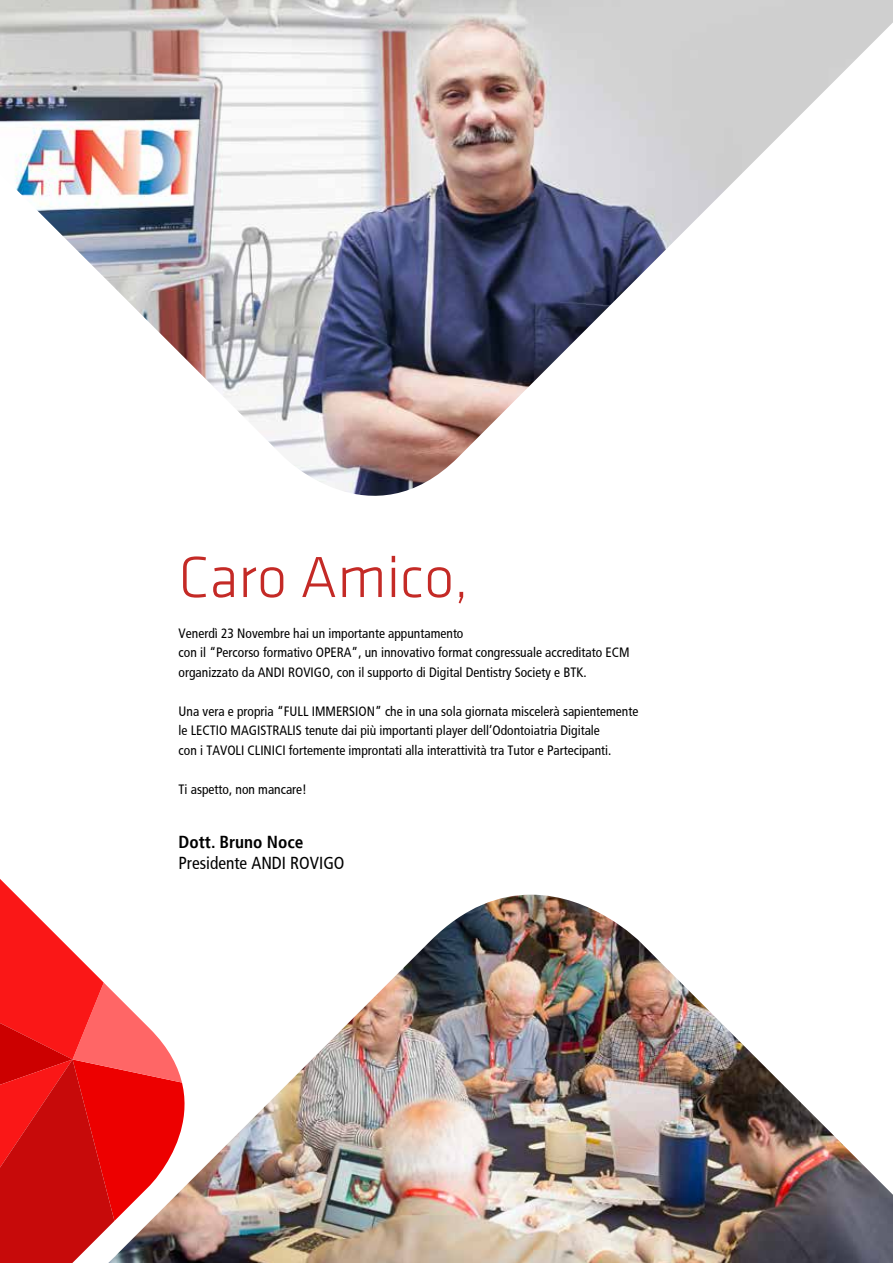
<style>
.page{position:relative;width:893px;height:1263px;background:#fff}
.page>*{position:absolute;margin:0;border:0;box-sizing:border-box;transform-origin:0 0}
.t1{font:60px "Klavika Light OSF";color:#c42a26}
.t2{font:condensed 17.4px "Frutiger LT Std";color:#000}
.t3{font:700 condensed 17.4px "Frutiger";color:#000}
.t4{font:condensed 13.5px/19.5px "Frutiger LT Std";color:#000}
</style>
<div class="page">
<img style="left:228px;top:895px;width:665px;height:368px">
<img style="left:0;top:0;width:893px;height:496px">
<svg style="left:0;top:879px;width:228px;height:384px"></svg>
<h1 class="t1" style="left:179px;top:546px;width:291px">Caro Amico,</h1>
<p class="t4" style="left:179px;top:623px;width:452px">Venerdì 23 Novembre hai un importante appuntamento<br>con il “Percorso formativo OPERA”, un innovativo format congressuale accreditato ECM organizzato da ANDI ROVIGO, con il supporto di Digital Dentistry Society e BTK.</p>
<p class="t4" style="left:179px;top:701px;width:461px">Una vera e propria “FULL IMMERSION” che in una sola giornata miscelerà sapientemente le LECTIO MAGISTRALIS tenute dai più importanti player dell’Odontoiatria Digitale<br>con i TAVOLI CLINICI fortemente improntati alla interattività tra Tutor e Partecipanti.</p>
<p class="t4" style="left:179px;top:779px;width:130px">Ti aspetto, non mancare!</p>
<p class="t3" style="left:179px;top:831px;width:126px">Dott. Bruno Noce</p>
<p class="t2" style="left:179px;top:852px;width:167px">Presidente ANDI ROVIGO</p>
</div>
